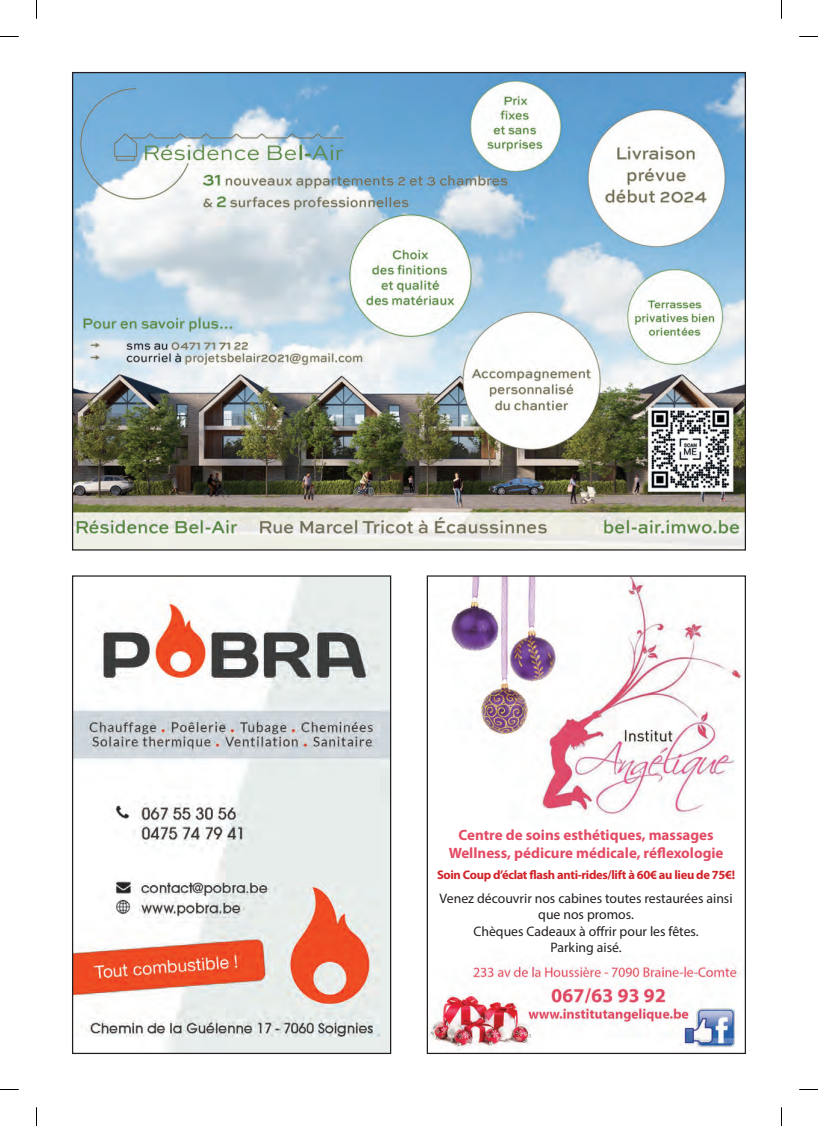
<style>
.page{position:relative;width:818px;height:1126px;background:#fff}
.page>*{position:absolute;margin:0;border:0;box-sizing:border-box;transform-origin:0 0}
.t1{font:700 15px/18px "Myriad Pro";color:#e34c65;text-align:center}
.t2{font:13.75px/16.5px "Myriad Pro";color:#231f20;text-align:center}
.t3{font:700 12.5px "Myriad Pro";letter-spacing:-.025em;color:#d1232a}
</style>
<div class="page">
<img style="left:74px;top:74px;width:669px;height:474px">
<img style="left:429px;top:577px;width:314px;height:474px">
<div style="left:426px;top:575px;width:319px;height:478px;border:1px solid #231f20"></div>
<img style="left:74px;top:577px;width:315px;height:474px">
<div style="left:72px;top:575px;width:319px;height:478px;border:1px solid #231f20"></div>
<svg style="left:0;top:36px;width:19px;height:1px"></svg>
<svg style="left:799px;top:36px;width:18px;height:1px"></svg>
<svg style="left:0;top:1089px;width:19px;height:1px"></svg>
<svg style="left:799px;top:1089px;width:18px;height:1px"></svg>
<svg style="left:36px;top:0;width:1px;height:19px"></svg>
<svg style="left:36px;top:1107px;width:1px;height:18px"></svg>
<p class="t1" style="left:448px;top:825px;width:276px">Centre de soins esthétiques, massages<br>Wellness, pédicure médicale, réflexologie</p>
<p class="t3" style="left:437px;top:866px;width:299px">Soin Coup d’éclat flash anti-rides/lift à 60€ au lieu de 75€!</p>
<p class="t2" style="left:439px;top:889px;width:294px">Venez découvrir nos cabines toutes restaurées ainsi que nos promos.<br>Chèques Cadeaux à offrir pour les fêtes.<br>Parking aisé.</p>
</div>
